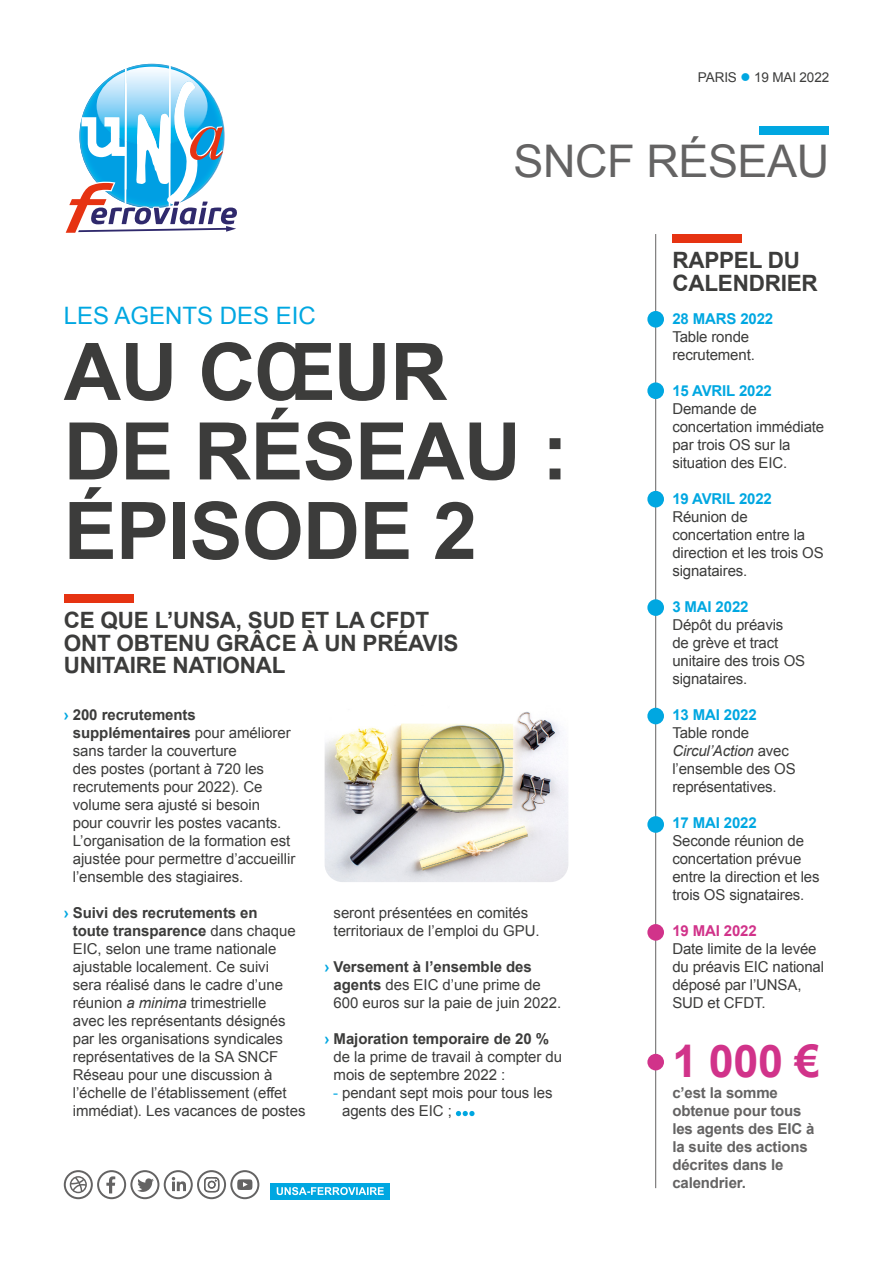
<style>
.page{position:relative;width:893px;height:1263px;background:#fff}
.page>*{position:absolute;margin:0;border:0;box-sizing:border-box;transform-origin:0 0}
.t1{font:700 79.5px/79.5px "Arial";letter-spacing:-.01em;color:#3c3c3b}
.t2{font:45px "Arial";letter-spacing:-.01em;color:#646363}
.t3{font:700 45px "Arial";color:#d1338a}
.t4{font:24px "Arial";color:#00a7e1}
.t5{font:700 22.5px/22.5px "Arial";letter-spacing:-.01em;color:#3c3c3b}
.t6{font:15px/18px "Arial";letter-spacing:-.005em;color:#3c3c3b}
.t7{font:700 15px/18px "Arial";letter-spacing:-.01em;color:#646363}
.t8{font:700 15px "Arial";letter-spacing:-.01em;color:#00a7e1}
.t9{font:700 15px "Arial";letter-spacing:-.01em;color:#d1338a}
.t10{font:13.5px "Arial";letter-spacing:-.01em;color:#3c3c3b}
.s1{color:#00a7e1}
.s2{font-weight:700;color:#00a7e1}
.s3{font-weight:700}
.s4{font-style:italic}
</style>
<div class="page">
<svg style="left:64px;top:1170px;width:195px;height:29px"></svg>
<div style="left:271px;top:1183px;width:119px;height:16px;background:#00a7e1"></div>
<svg style="left:277px;top:1187px;width:107px;height:8px"></svg>
<svg style="left:65px;top:64px;width:172px;height:169px"></svg>
<div style="left:759px;top:126px;width:70px;height:8px;background:#00a7e1"></div>
<div style="left:672px;top:234px;width:70px;height:8px;background:#e63312"></div>
<svg style="left:456px;top:1111px;width:19px;height:5px"></svg>
<hr style="left:655px;top:234px;width:1px;height:954px;background:#646363">
<div style="left:64px;top:594px;width:70px;height:8px;background:#e63312"></div>
<div style="left:647px;top:311px;width:17px;height:17px;background:#00a7e1;border-radius:50%"></div>
<div style="left:647px;top:382px;width:17px;height:17px;background:#00a7e1;border-radius:50%"></div>
<div style="left:647px;top:491px;width:17px;height:16px;background:#00a7e1;border-radius:50%"></div>
<div style="left:647px;top:599px;width:17px;height:17px;background:#00a7e1;border-radius:50%"></div>
<div style="left:647px;top:708px;width:17px;height:16px;background:#00a7e1;border-radius:50%"></div>
<div style="left:647px;top:816px;width:17px;height:17px;background:#00a7e1;border-radius:50%"></div>
<div style="left:647px;top:924px;width:17px;height:17px;background:#d1338a;border-radius:50%"></div>
<div style="left:647px;top:1054px;width:17px;height:16px;background:#d1338a;border-radius:50%"></div>
<img style="left:325px;top:712px;width:243px;height:170px">
<p class="t10" style="left:698px;top:69px;width:133px">PARIS <span class="s1">●</span> 19 MAI 2022</p>
<h2 class="t2" style="left:514px;top:131px;width:317px">SNCF RÉSEAU</h2>
<h3 class="t4" style="left:64px;top:299px;width:254px">LES AGENTS DES EIC</h3>
<h1 class="t1" style="left:64px;top:335px;width:506px">AU CŒUR<br>DE RÉSEAU :<br>ÉPISODE 2</h1>
<h3 class="t5" style="left:64px;top:610px;width:396px">CE QUE L’UNSA, SUD ET LA CFDT<br>ONT OBTENU GRÂCE À UN PRÉAVIS<br>UNITAIRE NATIONAL</h3>
<p class="t6" style="left:73px;top:706px;width:224px;text-indent:-9px"><span class="s2">›</span> <span class="s3">200 recrutements supplémentaires</span> pour améliorer sans tarder la couverture<br>des postes (portant à 720 les recrutements pour 2022). Ce volume sera ajusté si besoin<br>pour couvrir les postes vacants.<br>L’organisation de la formation est ajustée pour permettre d’accueillir l’ensemble des stagiaires.</p>
<p class="t6" style="left:73px;top:904px;width:234px;text-indent:-9px"><span class="s2">›</span> <span class="s3">Suivi des recrutements en<br>toute transparence</span> dans chaque<br>EIC, selon une trame nationale ajustable localement. Ce suivi<br>sera réalisé dans le cadre d’une réunion <span class="s4">a minima</span> trimestrielle<br>avec les représentants désignés par les organisations syndicales représentatives de la SA SNCF<br>Réseau pour une discussion à l’échelle de l’établissement (effet immédiat). Les vacances de postes</p>
<p class="t6" style="left:334px;top:904px;width:208px">seront présentées en comités territoriaux de l’emploi du GPU.</p>
<p class="t6" style="left:334px;top:958px;width:229px;text-indent:-9px"><span class="s2">›</span> <span class="s3">Versement à l’ensemble des agents</span> des EIC d’une prime de<br>600 euros sur la paie de juin 2022.</p>
<p class="t6" style="left:334px;top:1030px;width:230px;text-indent:-9px"><span class="s2">›</span> <span class="s3">Majoration temporaire de 20 % </span>de la prime de travail à compter du mois de septembre 2022 :</p>
<p class="t6" style="left:342px;top:1084px;width:212px;text-indent:-9px"><span class="s1">-</span> pendant sept mois pour tous les agents des EIC ;</p>
<h3 class="t5" style="left:672px;top:250px;width:147px">RAPPEL DU<br>CALENDRIER</h3>
<p class="t8" style="left:672px;top:309px;width:102px">28 MARS 2022</p>
<p class="t6" style="left:672px;top:328px;width:84px">Table ronde recrutement.</p>
<p class="t8" style="left:672px;top:381px;width:101px">15 AVRIL 2022</p>
<p class="t6" style="left:672px;top:400px;width:153px">Demande de concertation immédiate par trois OS sur la situation des EIC.</p>
<p class="t8" style="left:672px;top:489px;width:101px">19 AVRIL 2022</p>
<p class="t6" style="left:672px;top:508px;width:153px">Réunion de concertation entre la direction et les trois OS signataires.</p>
<p class="t8" style="left:672px;top:597px;width:78px">3 MAI 2022</p>
<p class="t6" style="left:672px;top:616px;width:134px">Dépôt du préavis<br>de grève et tract unitaire des trois OS signataires.</p>
<p class="t8" style="left:672px;top:705px;width:86px">13 MAI 2022</p>
<p class="t6" style="left:672px;top:724px;width:125px">Table ronde<br><span class="s4">Circul’Action</span> avec l’ensemble des OS représentatives.</p>
<p class="t8" style="left:672px;top:813px;width:86px">17 MAI 2022</p>
<p class="t6" style="left:672px;top:832px;width:149px">Seconde réunion de concertation prévue entre la direction et les trois OS signataires.</p>
<p class="t9" style="left:672px;top:921px;width:86px">19 MAI 2022</p>
<p class="t6" style="left:672px;top:940px;width:153px">Date limite de la levée du préavis EIC national déposé par l’UNSA,<br>SUD et CFDT.</p>
<h2 class="t3" style="left:672px;top:1031px;width:149px">1 000 €</h2>
<p class="t7" style="left:672px;top:1084px;width:144px">c’est la somme obtenue pour tous les agents des EIC à la suite des actions décrites dans le calendrier.</p>
</div>
